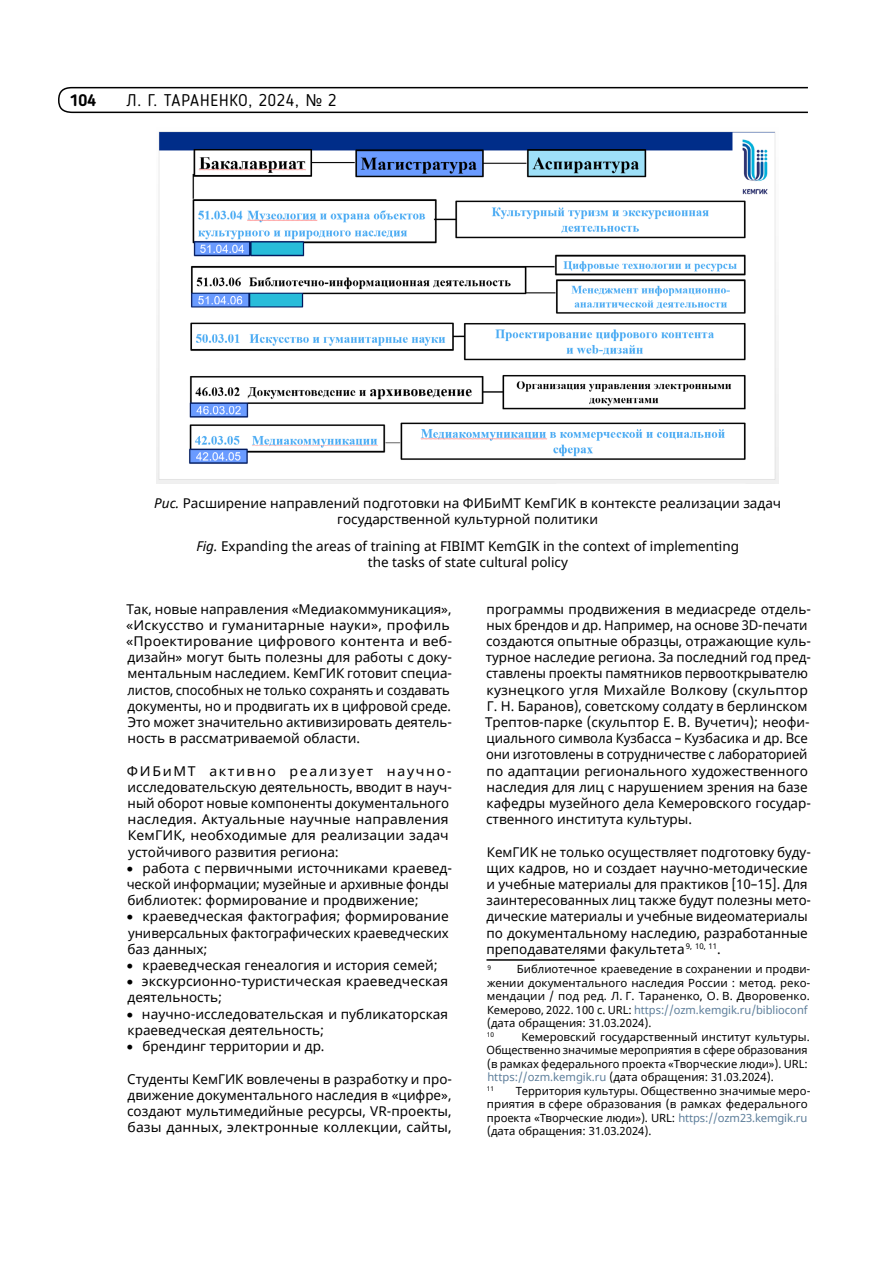
<style>
.page{position:relative;width:893px;height:1263px;background:#fff}
.page>*{position:absolute;margin:0;border:0;box-sizing:border-box;transform-origin:0 0}
.t1{font:16.5px "Blogger Sans";letter-spacing:.05em;color:#000}
.t2{font:700 16.5px "Blogger Sans";color:#000}
.t3{font:13.5px/16.2px "Noto Sans";color:#000}
.t4{font:13.5px/16.2px "Noto Sans";color:#000;scale:1.04 1}
.t5{font:11.25px/13.5px "Noto Sans";color:#000}
.t6{font:6.6px "Noto Sans";color:#000}
.s1{font-family:"Noto Sans"}
.s2{font-style:italic}
.s3{color:#5d7e9a}
</style>
<div class="page">
<svg style="left:58px;top:86px;width:750px;height:28px"></svg>
<hr style="left:486px;top:959px;width:108px;height:2px;background:#000">
<img style="left:157px;top:131px;width:622px;height:352px">
<p class="t2" style="left:70px;top:90px;width:28px">104</p>
<p class="t1" style="left:126px;top:91px;width:211px">Л. Г. ТАРАНЕНКО, 2024, <span class="s1">№</span> 2</p>
<p class="t3" style="left:154px;top:495px;width:628px;text-align:center"><span class="s2">Рис.</span> Расширение направлений подготовки на ФИБиМТ КемГИК в контексте реализации задач государственной культурной политики</p>
<p class="t3" style="left:196px;top:538px;width:544px;text-align:center"><span class="s2">Fig.</span> Expanding the areas of training at FIBIMT KemGIK in the context of implementing the tasks of state cultural policy</p>
<p class="t3" style="left:126px;top:601px;width:327px">Так, новые направления «Медиакоммуникация», «Искусство и гуманитарные науки», профиль «Проектирование цифрового контента и веб&shy;дизайн» могут быть полезны для работы с доку&shy;ментальным наследием. КемГИК готовит специа&shy;листов, способных не только сохранять и создавать документы, но и продвигать их в цифровой среде.<br>Это может значительно активизировать деятель&shy;ность в рассматриваемой области.</p>
<p class="t4" style="left:127px;top:763px;width:314px">ФИБиМТ активно реализует научно&shy;исследовательскую деятельность, вводит в науч&shy;ный оборот новые компоненты документального наследия. Актуальные научные направления КемГИК, необходимые для реализации задач устойчивого развития региона:</p>
<p class="t3" style="left:127px;top:860px;width:327px">• работа с первичными источниками краевед&shy;ческой информации; музейные и архивные фонды библиотек: формирование и продвижение;</p>
<p class="t3" style="left:127px;top:909px;width:323px;text-align:justify">• краеведческая фактография; формирование универсальных фактографических краеведческих баз данных;</p>
<p class="t3" style="left:127px;top:957px;width:312px">• краеведческая генеалогия и история семей;</p>
<p class="t3" style="left:127px;top:974px;width:323px">• экскурсионно-туристическая краеведческая деятельность;</p>
<p class="t3" style="left:127px;top:1006px;width:323px">• научно-исследовательская и публикаторская краеведческая деятельность;</p>
<p class="t3" style="left:127px;top:1038px;width:199px">• брендинг территории и др.</p>
<p class="t3" style="left:127px;top:1071px;width:326px;text-align:justify">Студенты КемГИК вовлечены в разработку и про&shy;движение документального наследия в «цифре», создают мультимедийные ресурсы, VR-проекты, базы данных, электронные коллекции, сайты,</p>
<p class="t3" style="left:485px;top:601px;width:327px">программы продвижения в медиасреде отдель&shy;ных брендов и др. Например, на основе 3D-печати создаются опытные образцы, отражающие куль&shy;турное наследие региона. За последний год пред&shy;ставлены проекты памятников первооткрывателю кузнецкого угля Михайле Волкову (скульптор Г. Н. Баранов), советскому солдату в берлинском Трептов-парке (скульптор Е. В. Вучетич); неофи&shy;циального символа Кузбасса – Кузбасика и др. Все они изготовлены в сотрудничестве с лабораторией по адаптации регионального художественного наследия для лиц с нарушением зрения на базе кафедры музейного дела Кемеровского государ&shy;ственного института культуры.</p>
<p class="t3" style="left:487px;top:844px;width:326px">КемГИК не только осуществляет подготовку буду&shy;щих кадров, но и создает научно-методические и учебные материалы для практиков [10–15]. Для заинтересованных лиц также будут полезны мето&shy;дические материалы и учебные видеоматериалы по документальному наследию, разработанные преподавателями факультета <sup>9,</sup> <sup>10,</sup> <sup>11</sup>.</p>
<p class="t6" style="left:488px;top:963px;width:5px">9</p>
<p class="t5" style="left:487px;top:963px;width:325px;text-indent:30px">Библиотечное краеведение в сохранении и продви&shy;жении документального наследия России : метод. реко&shy;мендации / под ред. Л. Г. Тараненко, О. В. Дворовенко.<br>Кемерово, 2022. 100 с. URL: <span class="s3">https://ozm.kemgik.ru/biblioconf </span>(дата обращения: 31.03.2024).</p>
<p class="t6" style="left:487px;top:1030px;width:9px">10</p>
<p class="t5" style="left:487px;top:1030px;width:325px;text-indent:35px">Кемеровский государственный институт культуры.<br>Общественно значимые мероприятия в сфере образования (в рамках федерального проекта «Творческие люди»). URL: <span class="s3">https://ozm.kemgik.ru</span> (дата обращения: 31.03.2024).</p>
<p class="t6" style="left:487px;top:1084px;width:9px">11</p>
<p class="t5" style="left:487px;top:1084px;width:325px;text-indent:29px">Территория культуры. Общественно значимые меро&shy;приятия в сфере образования (в рамках федерального проекта «Творческие люди»). URL: <span class="s3">https://ozm23.kemgik.ru </span>(дата обращения: 31.03.2024).</p>
</div>
